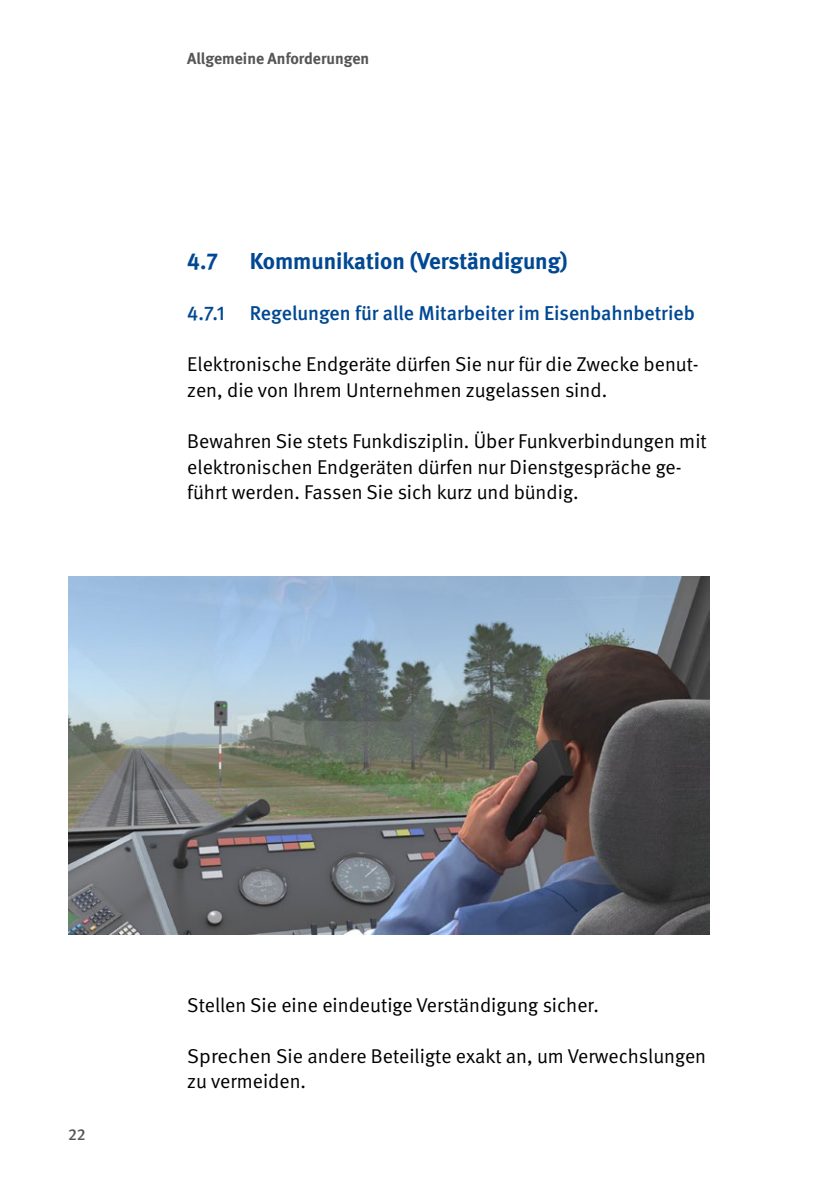
<style>
.page{position:relative;width:840px;height:1191px;background:#fff}
.page>*{position:absolute;margin:0;border:0;box-sizing:border-box;transform-origin:0 0}
.Überschriften_H2{font:700 23px "DGUV Meta";color:#004893}
.Fließtext_FT_Abstand_nach{font:20px/25.6px "DGUV Meta";color:#000}
.Fließtext_FT_Abstand_nach-2{font:20px/25.6px "DGUV Meta";color:#000;scale:1.05 1}
.Überschriften_H3{font:500 20px "DGUV Meta";color:#004893}
.t1{font:700 16px "DGUV Meta";color:#565655}
.t2{font:500 16px "DGUV Meta";color:#565655}
</style>
<div class="page">
<img style="left:68px;top:576px;width:641px;height:358px">
<p class="t1" style="left:187px;top:49px;width:183px">Allgemeine Anforderungen</p>
<h2 class="Überschriften_H2" style="left:187px;top:247px;width:32px">4.7</h2>
<h2 class="Überschriften_H2" style="left:249px;top:247px;width:319px">Kommunikation (Verständigung)</h2>
<h3 class="Überschriften_H3" style="left:187px;top:302px;width:39px">4.7.1</h3>
<h3 class="Überschriften_H3" style="left:249px;top:302px;width:446px">Regelungen für alle Mitarbeiter im Eisenbahnbetrieb</h3>
<p class="Fließtext_FT_Abstand_nach" style="left:187px;top:352px;width:512px">Elektronische Endgeräte dürfen Sie nur für die Zwecke benut&shy;zen, die von Ihrem Unternehmen zugelassen sind.</p>
<p class="Fließtext_FT_Abstand_nach" style="left:187px;top:429px;width:520px">Bewahren Sie stets Funkdisziplin. Über Funkverbindungen mit elektronischen Endgeräten dürfen nur Dienstgespräche ge&shy;führt werden. Fassen Sie sich kurz und bündig.</p>
<p class="t2" style="left:68px;top:1124px;width:19px">22</p>
<p class="Fließtext_FT_Abstand_nach" style="left:187px;top:992px;width:413px">Stellen Sie eine eindeutige Verständigung sicher.</p>
<p class="Fließtext_FT_Abstand_nach-2" style="left:187px;top:1043px;width:495px">Sprechen Sie andere Beteiligte exakt an, um Verwechslungen zu vermeiden.</p>
</div>
